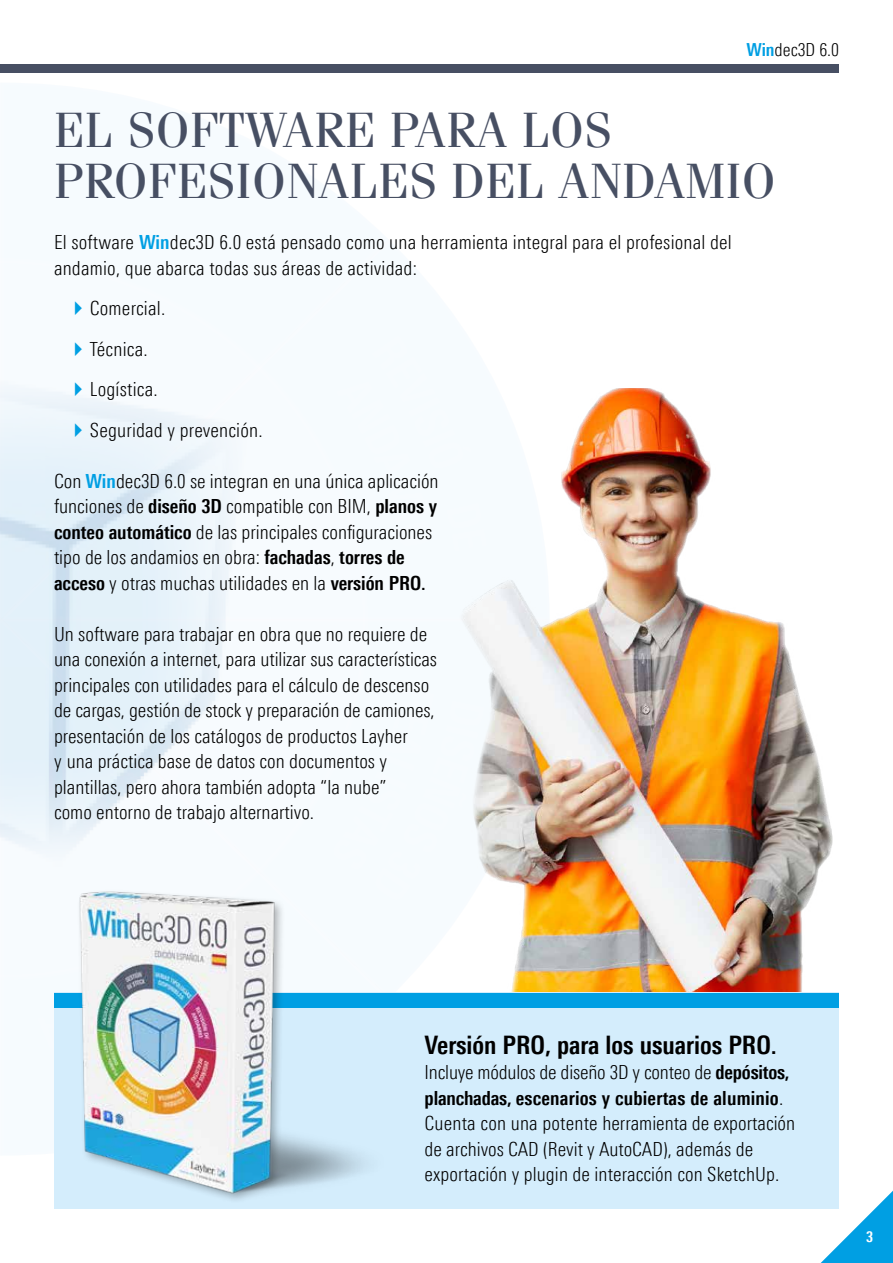
<style>
.page{position:relative;width:893px;height:1263px;background:#fff}
.page>*{position:absolute;margin:0;border:0;box-sizing:border-box;transform-origin:0 0}
.t1{font:49.5px/51px "Fenice Pro ITC";letter-spacing:.01em;color:#474f63}
.t2{font:700 25.5px "Linotype Univers 620 Cn";color:#000}
.t3{font:300 19.5px/25.5px "Linotype Univers 320 Cn";color:#000}
.t4{font:700 19.5px "Linotype Univers 620 Cn";letter-spacing:.01em;color:#000}
.t5{font:300 18px "Linotype Univers 320 Cn";color:#000}
.t6{font:700 15px "Linotype Univers 620 Cn";color:#fff}
.s1{font-family:"Linotype Univers 620 Cn";font-weight:700;color:#009fe3}
.s2{font-family:"Linotype Univers 620 Cn";font-weight:700}
.s3{font-family:"Linotype Univers 320 Cn";font-weight:300}
</style>
<div class="page">
<div style="left:0;top:64px;width:839px;height:8px;background:#474f63"></div>
<svg style="left:820px;top:1190px;width:73px;height:73px"></svg>
<div style="left:0;top:260px;width:372px;height:718px;background:#fff;opacity:.75"></div>
<img style="left:460px;top:389px;width:373px;height:603px">
<div style="left:54px;top:993px;width:785px;height:216px;background:#d4edfc"></div>
<div style="left:54px;top:993px;width:785px;height:15px;background:#009fe3"></div>
<div style="left:76px;top:888px;width:313px;height:316px;background:#000;opacity:.3"></div>
<img style="left:56px;top:889px;width:327px;height:315px">
<svg style="left:75px;top:342px;width:7px;height:14px"></svg>
<svg style="left:75px;top:383px;width:7px;height:13px"></svg>
<svg style="left:75px;top:423px;width:7px;height:14px"></svg>
<div style="left:35px;top:260px;width:287px;height:55px;background:#f6fbfe"></div>
<svg style="left:364px;top:688px;width:8px;height:125px"></svg>
<p class="t5" style="left:747px;top:39px;width:94px"><span class="s1">Win</span>dec3D 6.0</p>
<h1 class="t1" style="left:54px;top:104px;width:723px">EL SOFTWARE PARA LOS<br>PROFESIONALES DEL ANDAMIO</h1>
<p class="t3" style="left:54px;top:230px;width:679px">El software <span class="s1">Win</span>dec3D 6.0 está pensado como una herramienta integral para el profesional del andamio, que abarca todas sus áreas de actividad:</p>
<p class="t3" style="left:90px;top:288px;width:174px;line-height:40.5px">Comercial.<br>Técnica.<br>Logística.<br>Seguridad y prevención.</p>
<p class="t3" style="left:54px;top:468px;width:386px">Con <span class="s1">Win</span>dec3D 6.0 se integran en una única aplicación funciones de <span class="s2">diseño 3D</span> compatible con BIM, <span class="s2">planos y conteo automático</span> de las principales configuraciones tipo de los andamios en obra: <span class="s2">fachadas</span>, <span class="s2">torres de acceso</span> y otras muchas utilidades en la <span class="s2">versión PRO.</span></p>
<p class="t3" style="left:54px;top:621px;width:385px">Un software para trabajar en obra que no requiere de una conexión a internet, para utilizar sus características principales con utilidades para el cálculo de descenso de cargas, gestión de stock y preparación de camiones, presentación de los catálogos de productos Layher<br>y una práctica base de datos con documentos y plantillas, pero ahora también adopta “la nube”<br>como entorno de trabajo alternartivo.</p>
<h2 class="t2" style="left:425px;top:1030px;width:354px">Versión PRO, para los usuarios PRO.</h2>
<p class="t3" style="left:425px;top:1060px;width:366px">Incluye módulos de diseño 3D y conteo de <span class="s2">depósitos,</span></p>
<p class="t4" style="left:425px;top:1086px;width:360px">planchadas, escenarios y cubiertas de aluminio<span class="s3">.</span></p>
<p class="t3" style="left:425px;top:1111px;width:372px">Cuenta con una potente herramienta de exportación de archivos CAD (Revit y AutoCAD), además de exportación y plugin de interacción con SketchUp.</p>
<p class="t6" style="left:866px;top:1228px;width:9px">3</p>
</div>
